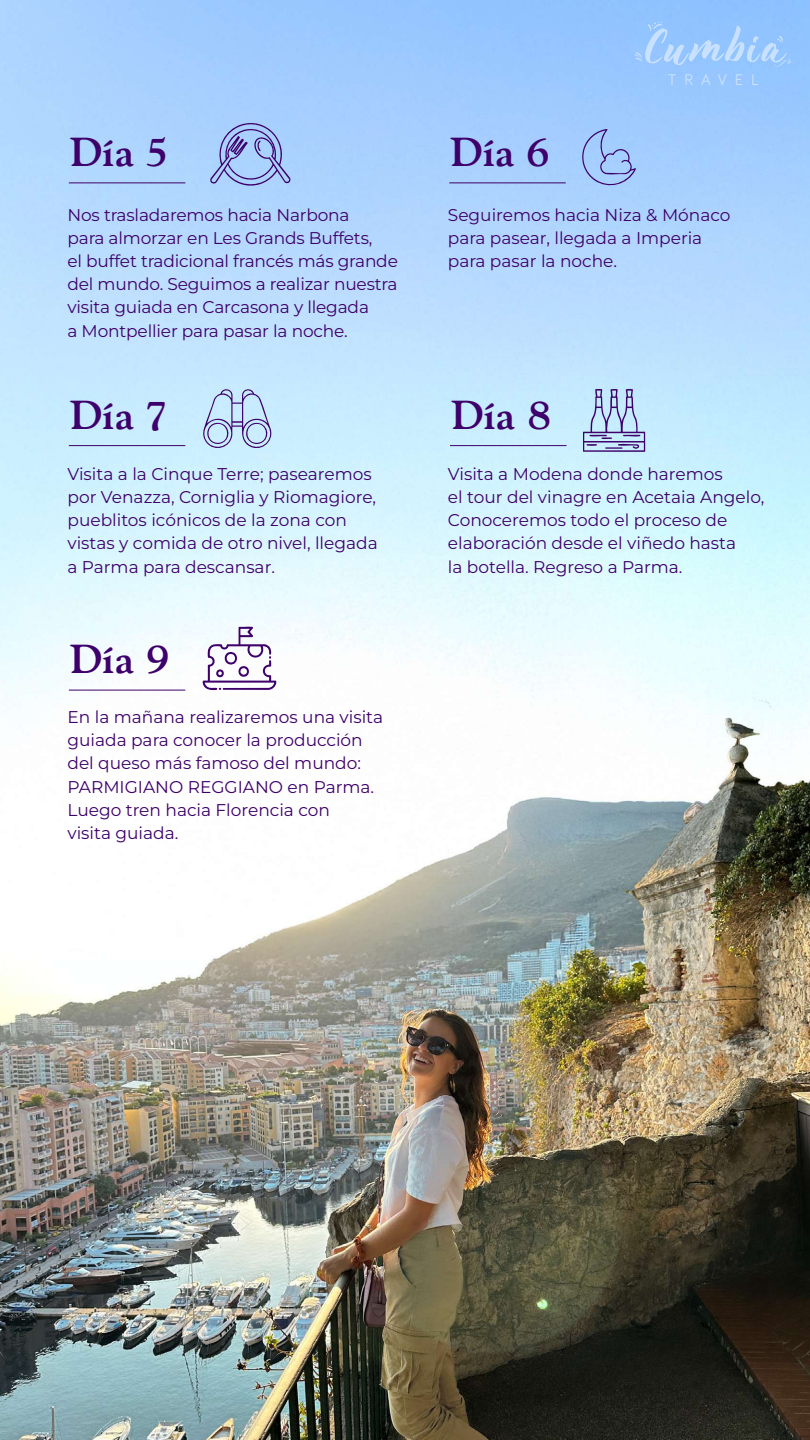
<style>
.page{position:relative;width:810px;height:1440px;background:#fff}
.page>*{position:absolute;margin:0;border:0;box-sizing:border-box;transform-origin:0 0}
.t1{font:40.2px "Indira K";color:#3e006a}
.t2{font:100 17px/23.2px "Montserrat";color:#3e006a}
.t3{font:16px "Bariol";letter-spacing:.5em;color:#fff}
</style>
<div class="page">
<img style="left:0;top:0;width:810px;height:1440px">
<svg style="left:635px;top:21px;width:156px;height:46px;background:#9dc9fe"></svg>
<hr style="left:69px;top:182px;width:116px;height:1px;background:#3e006a">
<hr style="left:69px;top:445px;width:116px;height:1px;background:#3e006a">
<hr style="left:69px;top:690px;width:116px;height:1px;background:#3e006a">
<hr style="left:450px;top:445px;width:117px;height:1px;background:#3e006a">
<hr style="left:449px;top:182px;width:117px;height:1px;background:#3e006a">
<svg style="left:209px;top:117px;width:83px;height:71px;background:#9ab3e8"></svg>
<svg style="left:578px;top:129px;width:58px;height:61px;background:#9bbcf1"></svg>
<svg style="left:202px;top:387px;width:73px;height:67px;background:#b7cdeb"></svg>
<svg style="left:583px;top:389px;width:62px;height:63px;background:#a7b7dd"></svg>
<svg style="left:202px;top:626px;width:75px;height:65px"></svg>
<h1 class="t1" style="left:69px;top:127px;width:100px">Día 5</h1>
<h1 class="t1" style="left:449px;top:127px;width:102px">Día 6</h1>
<p class="t3" style="left:668px;top:71px;width:93px">TRAVEL</p>
<p class="t2" style="left:68px;top:202px;width:332px">Nos trasladaremos hacia Narbona<br>para almorzar en Les Grands Buffets,<br>el buffet tradicional francés más grande del mundo. Seguimos a realizar nuestra visita guiada en Carcasona y llegada<br>a Montpellier para pasar la noche.</p>
<p class="t2" style="left:448px;top:202px;width:284px">Seguiremos hacia Niza &amp; Mónaco para pasear, llegada a Imperia para pasar la noche.</p>
<h1 class="t1" style="left:69px;top:390px;width:98px">Día 7</h1>
<h1 class="t1" style="left:450px;top:390px;width:102px">Día 8</h1>
<p class="t2" style="left:68px;top:462px;width:312px">Visita a la Cinque Terre; pasearemos por Venazza, Corniglia y Riomagiore, pueblitos icónicos de la zona con vistas y comida de otro nivel, llegada a Parma para descansar.</p>
<p class="t2" style="left:448px;top:462px;width:318px">Visita a Modena donde haremos<br>el tour del vinagre en Acetaia Angelo,<br>Conoceremos todo el proceso de elaboración desde el viñedo hasta<br>la botella. Regreso a Parma.</p>
<h1 class="t1" style="left:69px;top:634px;width:102px">Día 9</h1>
<p class="t2" style="left:68px;top:705px;width:317px">En la mañana realizaremos una visita guiada para conocer la producción del queso más famoso del mundo:<br>PARMIGIANO REGGIANO en Parma.<br>Luego tren hacia Florencia con<br>visita guiada.</p>
</div>
